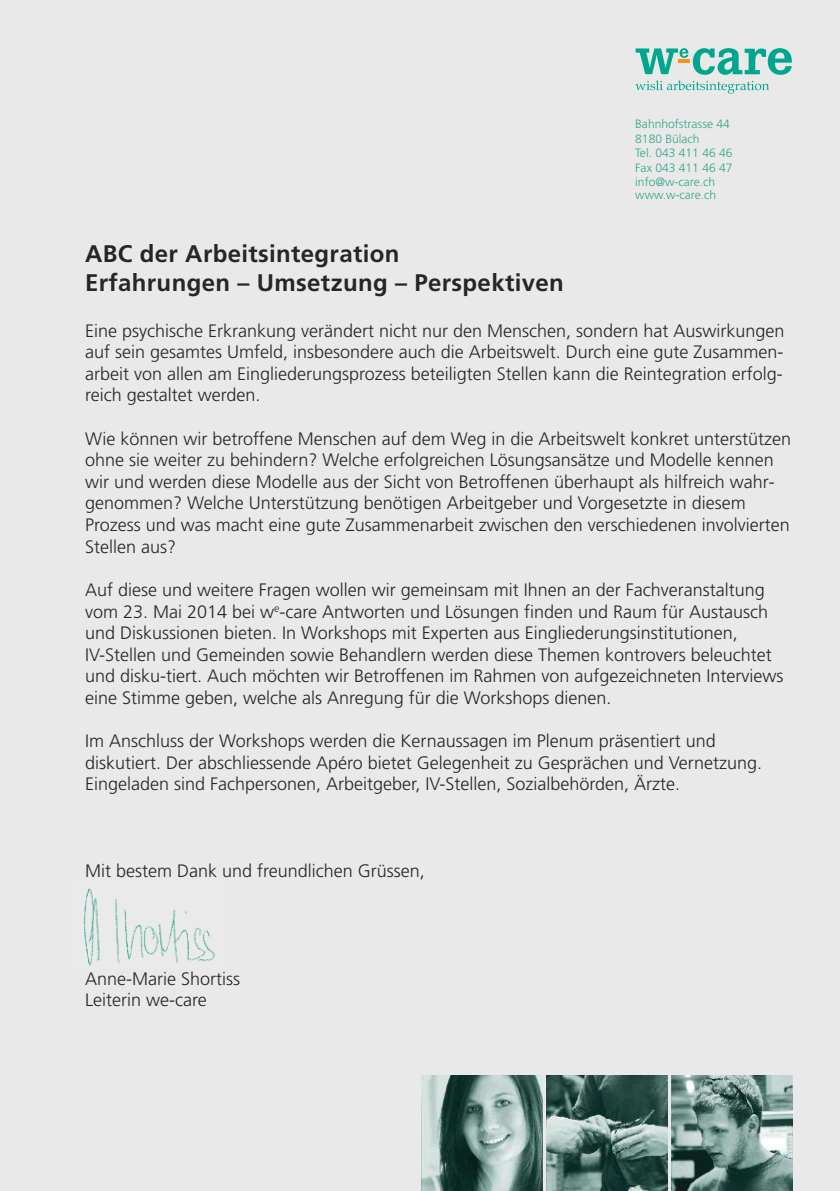
<style>
.page{position:relative;width:840px;height:1191px;background:#fff}
.page>*{position:absolute;margin:0;border:0;box-sizing:border-box;transform-origin:0 0}
.t1{font:700 24px/28.8px "Frutiger";letter-spacing:.015em;color:#272627}
.t2{font:300 18px/21.6px "Frutiger";color:#272627}
.t3{font:300 12px/14.4px "Frutiger";color:#34a58c}
</style>
<div class="page">
<div style="left:0;top:0;width:839px;height:1191px;background:#e9e9e9"></div>
<img style="left:421px;top:1075px;width:121px;height:116px">
<img style="left:671px;top:1075px;width:121px;height:116px">
<img style="left:546px;top:1075px;width:121px;height:116px">
<svg style="left:635px;top:48px;width:156px;height:46px"></svg>
<img style="left:83px;top:888px;width:132px;height:78px">
<p class="t3" style="left:635px;top:118px;width:99px">Bahnhofstrasse 44<br>8180 Bülach<br>Tel. 043 411 46 46<br>Fax 043 411 46 47 info@w-care.ch</p>
<p class="t3" style="left:635px;top:189px;width:82px">www.w-care.ch</p>
<h1 class="t1" style="left:85px;top:241px;width:480px">ABC der Arbeitsintegration<br>Erfahrungen – Umsetzung – Perspektiven</h1>
<p class="t2" style="left:85px;top:321px;width:700px;text-align:justify">Eine psychische Erkrankung verändert nicht nur den Menschen, sondern hat Auswirkungen auf sein gesamtes Umfeld, insbesondere auch die Arbeitswelt. Durch eine gute Zusammen&shy;arbeit von allen am Eingliederungsprozess beteiligten Stellen kann die Reintegration erfolg&shy;reich gestaltet werden.</p>
<p class="t2" style="left:85px;top:429px;width:707px">Wie können wir betroffene Menschen auf dem Weg in die Arbeitswelt konkret unterstützen ohne sie weiter zu behindern? Welche erfolgreichen Lösungsansätze und Modelle kennen wir und werden diese Modelle aus der Sicht von Betroffenen überhaupt als hilfreich wahr&shy;genommen? Welche Unterstützung benötigen Arbeitgeber und Vorgesetzte in diesem Prozess und was macht eine gute Zusammenarbeit zwischen den verschiedenen involvierten Stellen aus?</p>
<p class="t2" style="left:85px;top:580px;width:699px">Auf diese und weitere Fragen wollen wir gemeinsam mit Ihnen an der Fachveranstaltung vom 23. Mai 2014 bei w<sup>e</sup>-care Antworten und Lösungen finden und Raum für Austausch und Diskussionen bieten. In Workshops mit Experten aus Eingliederungsinstitutionen, IV-Stellen und Gemeinden sowie Behandlern werden diese Themen kontrovers beleuchtet und disku-tiert. Auch möchten wir Betroffenen im Rahmen von aufgezeichneten Interviews eine Stimme geben, welche als Anregung für die Workshops dienen.</p>
<p class="t2" style="left:85px;top:731px;width:678px">Im Anschluss der Workshops werden die Kernaussagen im Plenum präsentiert und diskutiert. Der abschliessende Apéro bietet Gelegenheit zu Gesprächen und Vernetzung.<br>Eingeladen sind Fachpersonen, Arbeitgeber, IV-Stellen, Sozialbehörden, Ärzte.</p>
<p class="t2" style="left:85px;top:861px;width:341px">Mit bestem Dank und freundlichen Grüssen,</p>
<p class="t2" style="left:85px;top:969px;width:156px">Anne-Marie Shortiss<br>Leiterin we-care</p>
</div>
